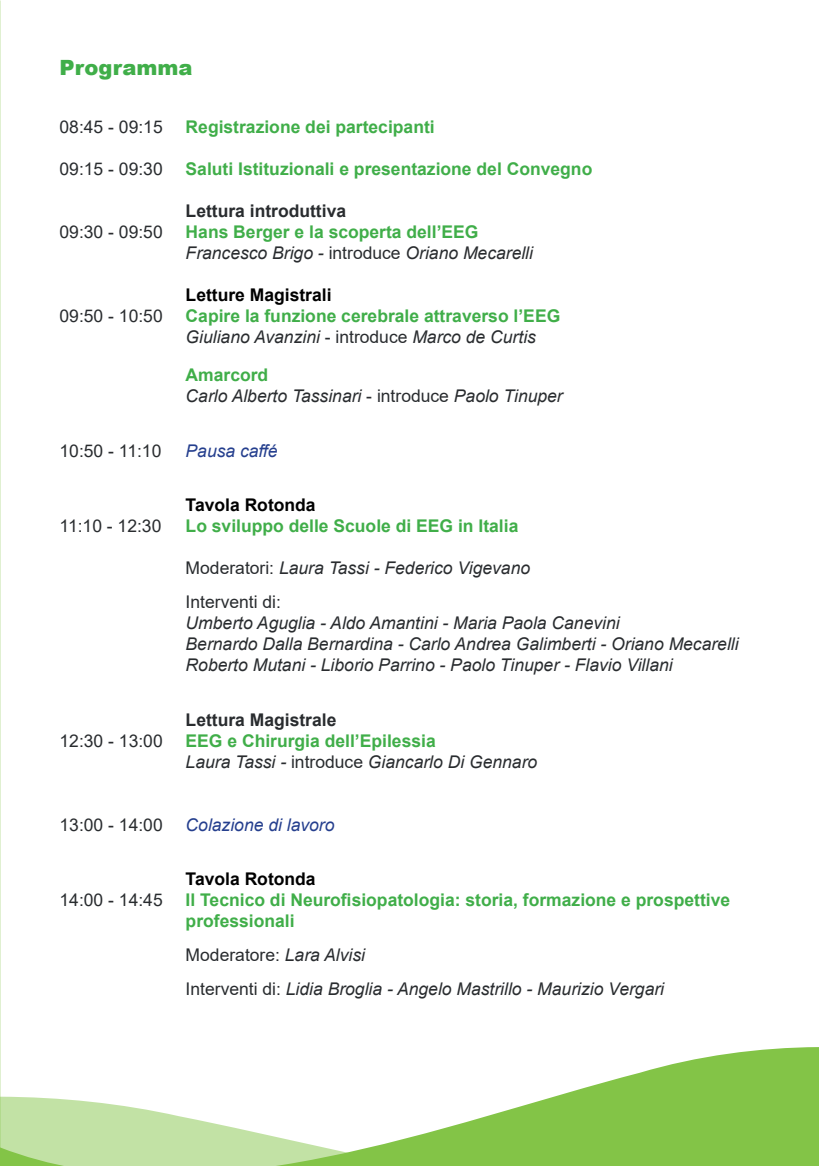
<style>
.page{position:relative;width:819px;height:1166px;background:#fff}
.page>*{position:absolute;margin:0;border:0;box-sizing:border-box;transform-origin:0 0}
.t1{font:900 21px "Arial";color:#40ae49}
.t2{font:italic 17.5px/21px "Arial";color:#292c2f}
.t3{font:700 17.5px/21px "Arial";color:#40ae49}
.t4{font:17.5px "Arial";color:#292c2f}
.t5{font:700 17.5px "Arial";color:#000}
.t6{font:700 17.5px "Arial";color:#292c2f}
.t7{font:italic 17.5px "Arial";color:#253f8e}
.s1{font-weight:700;font-style:normal;color:#40ae49}
.s2{font-style:normal}
.s3{font-weight:400;font-style:italic;color:#292c2f}
.s4{font-weight:400;color:#292c2f}
</style>
<div class="page">
<svg style="left:0;top:1047px;width:819px;height:49px"></svg>
<svg style="left:0;top:1096px;width:819px;height:70px"></svg>
<p class="t1" style="left:60px;top:52px;width:134px">Programma</p>
<p class="t4" style="left:60px;top:115px;width:105px">08:45 - 09:15</p>
<p class="t3" style="left:186px;top:117px;width:250px">Registrazione dei partecipanti</p>
<p class="t4" style="left:60px;top:157px;width:105px">09:15 - 09:30</p>
<p class="t3" style="left:186px;top:159px;width:408px">Saluti Istituzionali e presentazione del Convegno</p>
<p class="t6" style="left:186px;top:199px;width:162px">Lettura introduttiva</p>
<p class="t4" style="left:60px;top:220px;width:105px">09:30 - 09:50</p>
<p class="t2" style="left:186px;top:222px;width:349px"><span class="s1">Hans Berger e la scoperta dell’EEG<br></span>Francesco Brigo - <span class="s2">introduce</span> Oriano Mecarelli</p>
<p class="t5" style="left:186px;top:283px;width:147px">Letture Magistrali</p>
<p class="t4" style="left:60px;top:304px;width:105px">09:50 - 10:50</p>
<p class="t3" style="left:186px;top:306px;width:376px">Capire la funzione cerebrale attraverso l’EEG<br><span class="s3">Giuliano Avanzini</span> <span class="s4">- introduce</span> <span class="s3">Marco de Curtis</span></p>
<p class="t2" style="left:186px;top:365px;width:378px"><span class="s1">Amarcord<br></span>Carlo Alberto Tassinari <span class="s2">- introduce</span> Paolo Tinuper</p>
<p class="t4" style="left:60px;top:439px;width:103px">10:50 - 11:10</p>
<p class="t7" style="left:186px;top:439px;width:93px">Pausa caffé</p>
<p class="t5" style="left:186px;top:493px;width:131px">Tavola Rotonda</p>
<p class="t4" style="left:60px;top:514px;width:103px">11:10 - 12:30</p>
<p class="t3" style="left:186px;top:516px;width:334px">Lo sviluppo delle Scuole di EEG in Italia</p>
<p class="t2" style="left:186px;top:552px;width:346px;line-height:33.6px"><span class="s2">Moderatori:</span> Laura Tassi - Federico Vigevano<br><span class="s2">Interventi di:</span></p>
<p class="t2" style="left:186px;top:613px;width:554px">Umberto Aguglia - Aldo Amantini - Maria Paola Canevini<br>Bernardo Dalla Bernardina - Carlo Andrea Galimberti - Oriano Mecarelli<br>Roberto Mutani - Liborio Parrino - Paolo Tinuper - Flavio Villani</p>
<p class="t6" style="left:186px;top:707px;width:152px">Lettura Magistrale</p>
<p class="t4" style="left:60px;top:728px;width:105px">12:30 - 13:00</p>
<p class="t2" style="left:186px;top:730px;width:353px"><span class="s1">EEG e Chirurgia dell’Epilessia<br></span>Laura Tassi - <span class="s2">introduce</span> Giancarlo Di Gennaro</p>
<p class="t4" style="left:60px;top:812px;width:105px">13:00 - 14:00</p>
<p class="t7" style="left:186px;top:813px;width:150px">Colazione di lavoro</p>
<p class="t5" style="left:186px;top:867px;width:131px">Tavola Rotonda</p>
<p class="t4" style="left:60px;top:888px;width:105px">14:00 - 14:45</p>
<p class="t3" style="left:186px;top:890px;width:546px">Il Tecnico di Neurofisiopatologia: storia, formazione e prospettive professionali</p>
<p class="t2" style="left:186px;top:938px;width:480px;line-height:33.6px"><span class="s2">Moderatore:</span> Lara Alvisi<br><span class="s2">Interventi di:</span> Lidia Broglia - Angelo Mastrillo - Maurizio Vergari</p>
</div>
